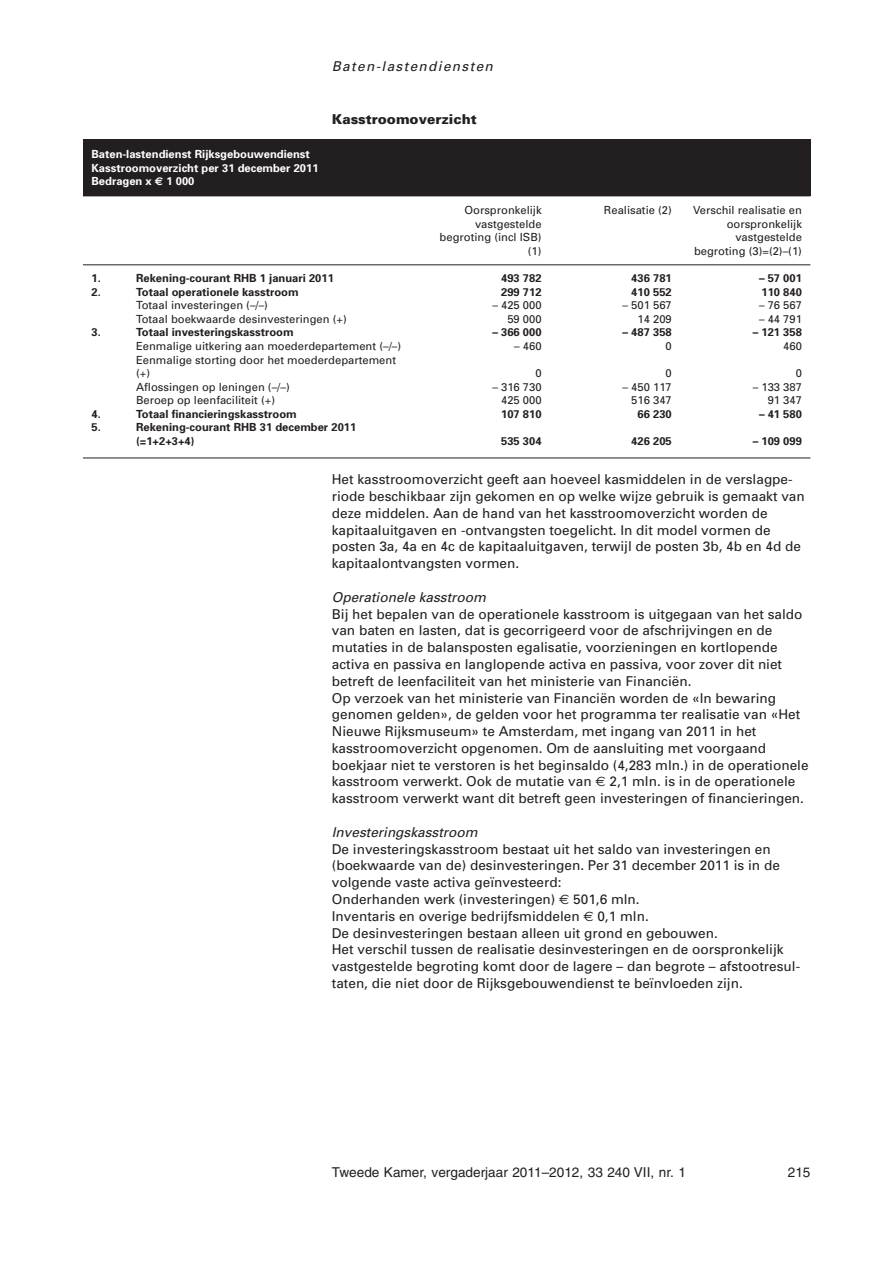
<style>
.page{position:relative;width:893px;height:1263px;background:#fff}
.page>*{position:absolute;margin:0;border:0;box-sizing:border-box;transform-origin:0 0}
.t1{font:13.65px/16.8px "Univers";color:#231f20}
.t2{font:13.65px "Helvetica";color:#231f20}
.t3{font:italic 13.65px "Univers";letter-spacing:.1em;color:#231f20}
.t4{font:900 13.65px "Univers";color:#231f20}
.t5{font:11.25px/13.5px "Univers";color:#231f20;text-align:right}
.t6{font:700 11.25px/13.5px "Univers";color:#231f20}
.t7{font:700 11.25px/13.5px "Univers";color:#fff}
.s1{font-family:"Euro Sans"}
.s2{font-style:italic}
</style>
<div class="page">
<div style="left:83px;top:139px;width:727px;height:57px;background:#231f20"></div>
<hr style="left:83px;top:264px;width:727px;height:1px;background:#231f20">
<hr style="left:83px;top:196px;width:727px;height:1px;background:#231f20">
<hr style="left:83px;top:458px;width:727px;height:1px;background:#231f20">
<p class="t3" style="left:332px;top:61px;width:163px">Baten-lastendiensten</p>
<p class="t7" style="left:91px;top:148px;width:228px">Baten-lastendienst Rijksgebouwendienst<br>Kasstroomoverzicht per 31 december 2011<br>Bedragen x <span class="s1">€</span> 1 000</p>
<p class="t4" style="left:332px;top:114px;width:146px">Kasstroomoverzicht</p>
<p class="t5" style="left:439px;top:205px;width:103px">Oorspronkelijk vastgestelde begroting (incl ISB) (1)</p>
<p class="t5" style="left:604px;top:205px;width:69px">Realisatie (2)</p>
<p class="t5" style="left:693px;top:205px;width:110px">Verschil realisatie en oorspronkelijk vastgestelde begroting (3)=(2)–(1)</p>
<p class="t6" style="left:91px;top:272px;width:11px">1.</p>
<p class="t6" style="left:136px;top:272px;width:199px">Rekening-courant RHB 1 januari 2011</p>
<p class="t6" style="left:501px;top:272px;width:42px">493 782</p>
<p class="t6" style="left:631px;top:272px;width:42px">436 781</p>
<p class="t6" style="left:759px;top:272px;width:44px">– 57 001</p>
<p class="t6" style="left:91px;top:286px;width:11px">2.</p>
<p class="t6" style="left:136px;top:286px;width:164px">Totaal operationele kasstroom</p>
<p class="t6" style="left:501px;top:286px;width:42px">299 712</p>
<p class="t6" style="left:631px;top:286px;width:42px">410 552</p>
<p class="t6" style="left:761px;top:286px;width:42px">110 840</p>
<p class="t5" style="left:136px;top:299px;width:133px">Totaal investeringen (–/–)</p>
<p class="t5" style="left:492px;top:299px;width:51px">– 425 000</p>
<p class="t5" style="left:622px;top:299px;width:51px">– 501 567</p>
<p class="t5" style="left:759px;top:299px;width:44px">– 76 567</p>
<p class="t5" style="left:136px;top:313px;width:212px">Totaal boekwaarde desinvesteringen (+)</p>
<p class="t5" style="left:507px;top:313px;width:36px">59 000</p>
<p class="t5" style="left:637px;top:313px;width:36px">14 209</p>
<p class="t5" style="left:759px;top:313px;width:44px">– 44 791</p>
<p class="t6" style="left:91px;top:327px;width:11px">3.</p>
<p class="t6" style="left:136px;top:327px;width:159px">Totaal investeringskasstroom</p>
<p class="t6" style="left:492px;top:327px;width:51px">– 366 000</p>
<p class="t6" style="left:622px;top:327px;width:51px">– 487 358</p>
<p class="t6" style="left:752px;top:327px;width:51px">– 121 358</p>
<p class="t5" style="left:136px;top:340px;width:266px">Eenmalige uitkering aan moederdepartement (–/–)</p>
<p class="t5" style="left:514px;top:340px;width:29px">– 460</p>
<p class="t5" style="left:665px;top:340px;width:8px">0</p>
<p class="t5" style="left:783px;top:340px;width:20px">460</p>
<p class="t5" style="left:136px;top:354px;width:261px;text-align:left">Eenmalige storting door het moederdepartement (+)</p>
<p class="t5" style="left:535px;top:367px;width:8px">0</p>
<p class="t5" style="left:665px;top:367px;width:8px">0</p>
<p class="t5" style="left:795px;top:367px;width:8px">0</p>
<p class="t5" style="left:136px;top:381px;width:155px">Aflossingen op leningen (–/–)</p>
<p class="t5" style="left:492px;top:381px;width:51px">– 316 730</p>
<p class="t5" style="left:622px;top:381px;width:51px">– 450 117</p>
<p class="t5" style="left:752px;top:381px;width:51px">– 133 387</p>
<p class="t5" style="left:136px;top:394px;width:140px">Beroep op leenfaciliteit (+)</p>
<p class="t5" style="left:501px;top:394px;width:42px">425 000</p>
<p class="t5" style="left:631px;top:394px;width:42px">516 347</p>
<p class="t5" style="left:767px;top:394px;width:36px">91 347</p>
<p class="t6" style="left:91px;top:408px;width:11px">4.</p>
<p class="t6" style="left:136px;top:408px;width:162px">Totaal financieringskasstroom</p>
<p class="t6" style="left:501px;top:408px;width:42px">107 810</p>
<p class="t6" style="left:637px;top:408px;width:36px">66 230</p>
<p class="t6" style="left:759px;top:408px;width:44px">– 41 580</p>
<p class="t6" style="left:91px;top:422px;width:11px">5.</p>
<p class="t6" style="left:136px;top:422px;width:222px">Rekening-courant RHB 31 december 2011 (=1+2+3+4)</p>
<p class="t6" style="left:501px;top:435px;width:42px">535 304</p>
<p class="t6" style="left:631px;top:435px;width:42px">426 205</p>
<p class="t6" style="left:752px;top:435px;width:51px">– 109 099</p>
<p class="t1" style="left:332px;top:472px;width:474px">Het kasstroomoverzicht geeft aan hoeveel kasmiddelen in de verslagpe&shy;riode beschikbaar zijn gekomen en op welke wijze gebruik is gemaakt van deze middelen. Aan de hand van het kasstroomoverzicht worden de kapitaaluitgaven en -ontvangsten toegelicht. In dit model vormen de posten 3a, 4a en 4c de kapitaaluitgaven, terwijl de posten 3b, 4b en 4d de kapitaalontvangsten vormen.</p>
<p class="t1" style="left:332px;top:590px;width:478px"><span class="s2">Operationele kasstroom<br></span>Bij het bepalen van de operationele kasstroom is uitgegaan van het saldo van baten en lasten, dat is gecorrigeerd voor de afschrijvingen en de mutaties in de balansposten egalisatie, voorzieningen en kortlopende activa en passiva en langlopende activa en passiva, voor zover dit niet betreft de leenfaciliteit van het ministerie van Financiën.<br>Op verzoek van het ministerie van Financiën worden de «In bewaring genomen gelden», de gelden voor het programma ter realisatie van «Het Nieuwe Rijksmuseum» te Amsterdam, met ingang van 2011 in het kasstroomoverzicht opgenomen. Om de aansluiting met voorgaand boekjaar niet te verstoren is het beginsaldo (4,283 mln.) in de operationele kasstroom verwerkt. Ook de mutatie van <span class="s1">€</span> 2,1 mln. is in de operationele kasstroom verwerkt want dit betreft geen investeringen of financieringen.</p>
<p class="t1" style="left:332px;top:825px;width:470px"><span class="s2">Investeringskasstroom<br></span>De investeringskasstroom bestaat uit het saldo van investeringen en (boekwaarde van de) desinvesteringen. Per 31 december 2011 is in de volgende vaste activa geïnvesteerd:<br>Onderhanden werk (investeringen) <span class="s1">€</span> 501,6 mln.<br>Inventaris en overige bedrijfsmiddelen <span class="s1">€</span> 0,1 mln.<br>De desinvesteringen bestaan alleen uit grond en gebouwen.<br>Het verschil tussen de realisatie desinvesteringen en de oorspronkelijk vastgestelde begroting komt door de lagere – dan begrote – afstootresul&shy;taten, die niet door de Rijksgebouwendienst te beïnvloeden zijn.</p>
<p class="t2" style="left:332px;top:1167px;width:355px">Tweede Kamer, vergaderjaar 2011–2012, 33 240 VII, nr. 1</p>
<p class="t2" style="left:787px;top:1167px;width:24px">215</p>
</div>
